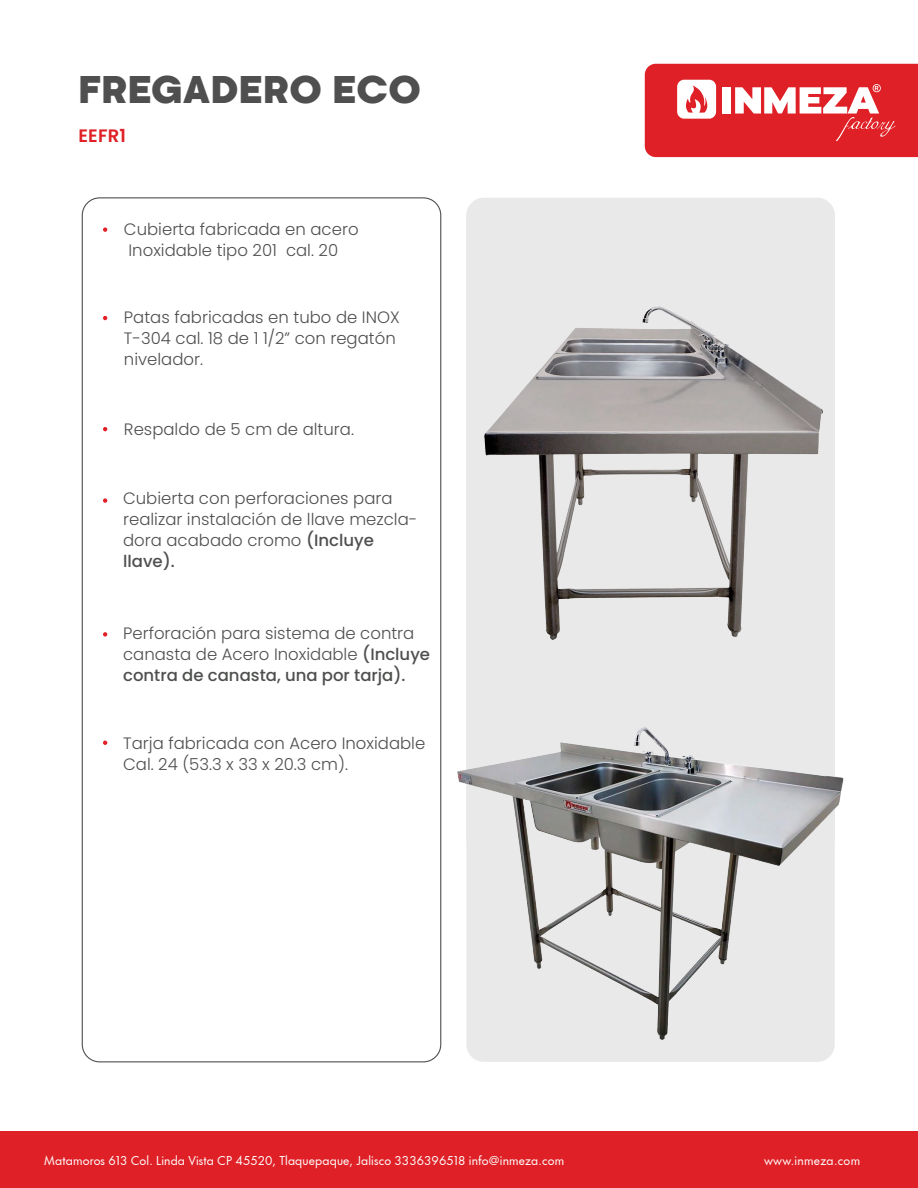
<style>
.page{position:relative;width:918px;height:1188px;background:#fff}
.page>*{position:absolute;margin:0;border:0;box-sizing:border-box;transform-origin:0 0}
.t1{font:36px "Kamerik 205 Regular 8";letter-spacing:.01em;color:#4f4f4f}
.t2{font:600 18px "Poppins";letter-spacing:.01em;color:#df2127}
.t3{font:300 16.5px/21px "Poppins";color:#4e504e}
.t4{font:12px "Futura Now Headline";letter-spacing:.015em;color:#fff}
.s1{font-weight:500}
</style>
<div class="page">
<div style="left:0;top:1131px;width:918px;height:57px;background:#df2127"></div>
<svg style="left:645px;top:64px;width:273px;height:93px;background:#e4464b"></svg>
<div style="left:466px;top:198px;width:369px;height:864px;background:#eae9e9;border-radius:17px"></div>
<svg style="left:103px;top:227px;width:4px;height:5px"></svg>
<svg style="left:103px;top:316px;width:4px;height:4px"></svg>
<svg style="left:103px;top:427px;width:4px;height:4px"></svg>
<svg style="left:103px;top:498px;width:4px;height:5px"></svg>
<svg style="left:103px;top:632px;width:4px;height:5px"></svg>
<svg style="left:103px;top:741px;width:4px;height:4px"></svg>
<img style="left:458px;top:727px;width:386px;height:312px">
<img style="left:484px;top:306px;width:339px;height:334px">
<h1 class="t1" style="left:79px;top:69px;width:344px">FREGADERO ECO</h1>
<p class="t2" style="left:79px;top:125px;width:49px">EEFR1</p>
<p class="t3" style="left:124px;top:218px;width:236px">Cubierta fabricada en acero<br>Inoxidable tipo 201 cal. 20</p>
<p class="t3" style="left:124px;top:307px;width:277px">Patas fabricadas en tubo de INOX<br>T-304 cal. 18 de 1 1/2” con regatón nivelador.</p>
<p class="t3" style="left:124px;top:419px;width:232px">Respaldo de 5 cm de altura.</p>
<p class="t3" style="left:123px;top:488px;width:296px">Cubierta con perforaciones para realizar instalación de llave mezcla&shy;dora acabado cromo <span class="s1">(Incluye llave).</span></p>
<p class="t3" style="left:123px;top:623px;width:309px">Perforación para sistema de contra canasta de Acero Inoxidable <span class="s1">(Incluye contra de canasta, una por tarja).</span></p>
<p class="t3" style="left:123px;top:732px;width:304px">Tarja fabricada con Acero Inoxidable<br>Cal. 24 (53.3 x 33 x 20.3 cm).</p>
<p class="t4" style="left:44px;top:1151px;width:521px">Matamoros 613 Col. Linda Vista CP 45520, Tlaquepaque, Jalisco 3336396518 info@inmeza.com</p>
<p class="t4" style="left:764px;top:1151px;width:98px">www.inmeza.com</p>
</div>
